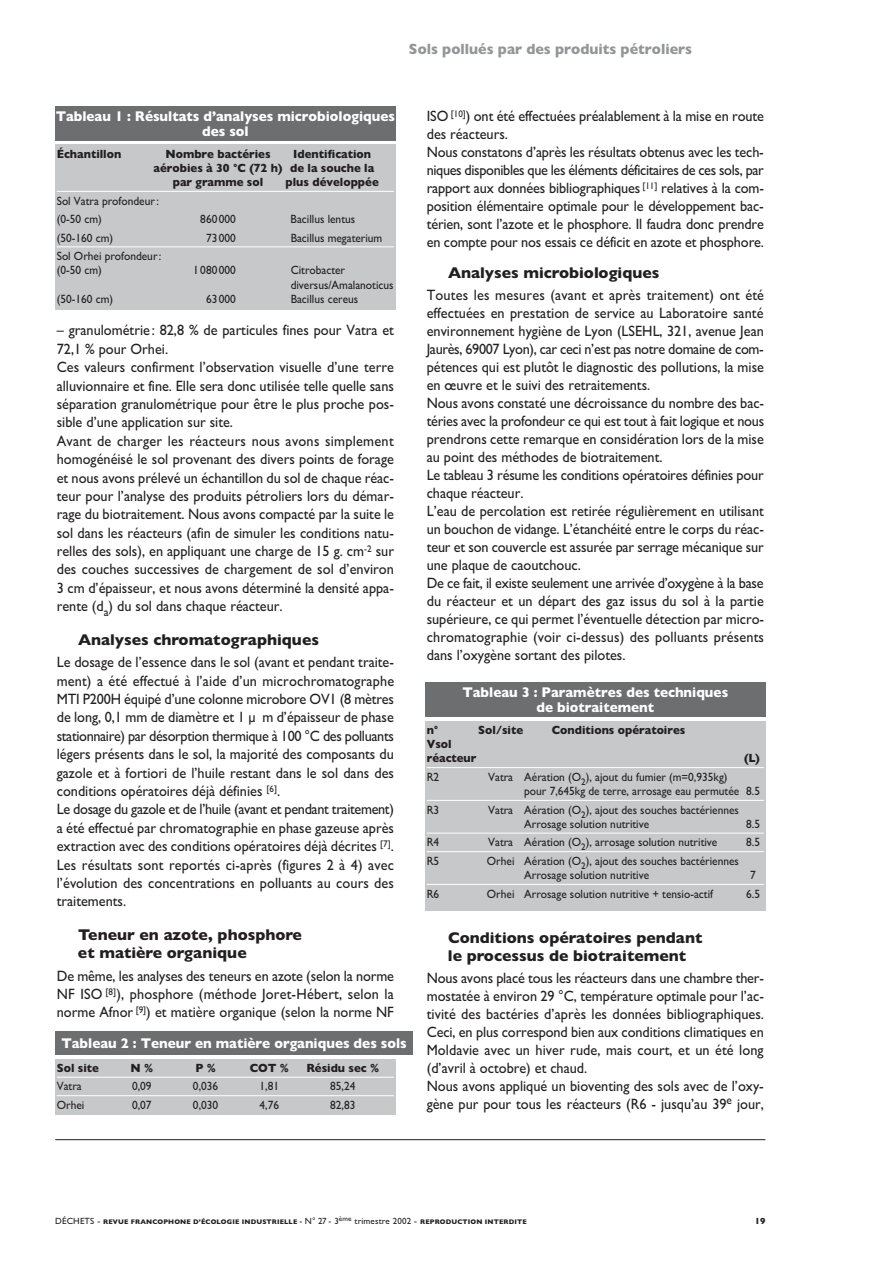
<style>
.page{position:relative;width:893px;height:1263px;background:#fff}
.page>*{position:absolute;margin:0;border:0;box-sizing:border-box;transform-origin:0 0}
.t1{font:700 15.75px/18.5px "Gill Sans";color:#231f20}
.t2{font:15px/18px "Gill Sans";color:#231f20;scale:.95 1}
.t3{font:700 15px "Gill Sans";color:#939598;scale:.95 1}
.t4{font:700 14.25px/15px "Gill Sans";color:#fff;text-align:center;scale:.95 1}
.t5{font:12px/14.2px "Gill Sans";color:#231f20;scale:.95 1}
.t6{font:700 12px/14.2px "Gill Sans";color:#231f20;scale:.95 1}
.t7{font:700 9px "Gill Sans";color:#231f20}
.t8{font:700 6.75px "Gill Sans";letter-spacing:.02em;color:#231f20}
.s1{font-weight:400;font-size:9px}
</style>
<div class="page">
<hr style="left:55px;top:1139px;width:710px;height:1px;background:#231f20">
<div style="left:55px;top:1059px;width:340px;height:55px;background:#c6c8ca"></div>
<hr style="left:57px;top:1077px;width:337px;height:1px;background:#fff">
<hr style="left:57px;top:1095px;width:337px;height:1px;background:#fff">
<div style="left:55px;top:1031px;width:358px;height:24px;background:#6d6e70"></div>
<div style="left:55px;top:145px;width:340px;height:165px;background:#c6c8ca"></div>
<hr style="left:57px;top:191px;width:337px;height:1px;background:#fff">
<hr style="left:57px;top:247px;width:337px;height:1px;background:#fff">
<div style="left:55px;top:106px;width:340px;height:35px;background:#6d6e70"></div>
<div style="left:425px;top:721px;width:340px;height:189px;background:#c6c8ca"></div>
<hr style="left:427px;top:767px;width:337px;height:1px;background:#fff">
<hr style="left:427px;top:800px;width:337px;height:1px;background:#fff">
<hr style="left:427px;top:833px;width:337px;height:1px;background:#fff">
<hr style="left:427px;top:851px;width:337px;height:1px;background:#fff">
<hr style="left:427px;top:884px;width:337px;height:1px;background:#fff">
<div style="left:425px;top:683px;width:340px;height:34px;background:#6d6e70"></div>
<p class="t3" style="left:409px;top:44px;width:300px">Sols pollués par des produits pétroliers</p>
<p class="t4" style="left:56px;top:110px;width:359px">Tableau 1 : Résultats d’analyses microbiologiques des sol</p>
<p class="t6" style="left:57px;top:148px;width:69px">Échantillon</p>
<p class="t6" style="left:165px;top:148px;width:112px">Nombre bactéries</p>
<p class="t6" style="left:293px;top:148px;width:83px">Identification</p>
<p class="t6" style="left:154px;top:162px;width:234px">aérobies à 30 °C (72 h) de la souche la</p>
<p class="t6" style="left:173px;top:176px;width:97px">par gramme sol</p>
<p class="t6" style="left:285px;top:176px;width:100px">plus développée</p>
<p class="t5" style="left:57px;top:193px;width:109px;line-height:18.5px">Sol Vatra profondeur: (0-50 cm)</p>
<p class="t5" style="left:200px;top:213px;width:39px">860000</p>
<p class="t5" style="left:291px;top:213px;width:69px">Bacillus lentus</p>
<p class="t5" style="left:57px;top:232px;width:61px">(50-160 cm)</p>
<p class="t5" style="left:206px;top:232px;width:33px">73000</p>
<p class="t5" style="left:291px;top:232px;width:98px">Bacillus megaterium</p>
<p class="t5" style="left:57px;top:250px;width:112px">Sol Orhei profondeur: (0-50 cm)</p>
<p class="t5" style="left:193px;top:264px;width:46px">1080000</p>
<p class="t5" style="left:291px;top:264px;width:110px">Citrobacter diversus/Amalanoticus</p>
<p class="t5" style="left:57px;top:293px;width:61px">(50-160 cm)</p>
<p class="t5" style="left:206px;top:293px;width:33px">63000</p>
<p class="t5" style="left:291px;top:293px;width:73px">Bacillus cereus</p>
<p class="t2" style="left:57px;top:323px;width:357px;line-height:18.5px">– granulométrie: 82,8 % de particules fines pour Vatra et 72,1 % pour Orhei.<br>Ces valeurs confirment l’observation visuelle d’une terre alluvionnaire et fine. Elle sera donc utilisée telle quelle sans séparation granulométrique pour être le plus proche pos&shy;sible d’une application sur site.<br>Avant de charger les réacteurs nous avons simplement homogénéisé le sol provenant des divers points de forage et nous avons prélevé un échantillon du sol de chaque réac&shy;teur pour l’analyse des produits pétroliers lors du démar&shy;rage du biotraitement. Nous avons compacté par la suite le sol dans les réacteurs (afin de simuler les conditions natu&shy;relles des sols), en appliquant une charge de 15 g. cm<sup>-2</sup> sur des couches successives de chargement de sol d’environ 3 cm d’épaisseur, et nous avons déterminé la densité appa&shy;rente (d<sub>a</sub>) du sol dans chaque réacteur.</p>
<p class="t1" style="left:78px;top:632px;width:242px">Analyses chromatographiques</p>
<p class="t2" style="left:57px;top:655px;width:357px;line-height:18.5px">Le dosage de l’essence dans le sol (avant et pendant traite&shy;ment) a été effectué à l’aide d’un microchromatographe MTI P200H équipé d’une colonne microbore OV1 (8 mètres de long, 0,1 mm de diamètre et 1 μ m d’épaisseur de phase stationnaire) par désorption thermique à 100 °C des polluants légers présents dans le sol, la majorité des composants du gazole et à fortiori de l’huile restant dans le sol dans des conditions opératoires déjà définies <sup>[6]</sup>.<br>Le dosage du gazole et de l’huile (avant et pendant traitement) a été effectué par chromatographie en phase gazeuse après extraction avec des conditions opératoires déjà décrites <sup>[7]</sup>.<br>Les résultats sont reportés ci-après (figures 2 à 4) avec l’évolution des concentrations en polluants au cours des traitements.</p>
<p class="t1" style="left:78px;top:927px;width:226px">Teneur en azote, phosphore et matière organique</p>
<p class="t2" style="left:57px;top:968px;width:357px;line-height:18.5px;text-align:justify">De même, les analyses des teneurs en azote (selon la norme NF ISO <sup>[8]</sup>), phosphore (méthode Joret-Hébert, selon la norme Afnor <sup>[9]</sup>) et matière organique (selon la norme NF</p>
<p class="t4" style="left:62px;top:1037px;width:365px">Tableau 2 : Teneur en matière organiques des sols</p>
<p class="t6" style="left:57px;top:1062px;width:46px">Sol site</p>
<p class="t6" style="left:130px;top:1062px;width:26px">N %</p>
<p class="t6" style="left:195px;top:1062px;width:23px">P %</p>
<p class="t6" style="left:250px;top:1062px;width:43px">COT %</p>
<p class="t6" style="left:306px;top:1062px;width:78px">Résidu sec %</p>
<p class="t5" style="left:57px;top:1080px;width:28px">Vatra</p>
<p class="t5" style="left:132px;top:1080px;width:22px">0,09</p>
<p class="t5" style="left:193px;top:1080px;width:28px">0,036</p>
<p class="t5" style="left:260px;top:1080px;width:22px">1,81</p>
<p class="t5" style="left:330px;top:1080px;width:28px">85,24</p>
<p class="t5" style="left:57px;top:1099px;width:31px">Orhei</p>
<p class="t5" style="left:132px;top:1099px;width:22px">0,07</p>
<p class="t5" style="left:193px;top:1099px;width:28px">0,030</p>
<p class="t5" style="left:260px;top:1099px;width:22px">4,76</p>
<p class="t5" style="left:330px;top:1099px;width:28px">82,83</p>
<p class="t2" style="left:427px;top:109px;width:357px">ISO <sup>[10]</sup>) ont été effectuées préalablement à la mise en route des réacteurs.<br>Nous constatons d’après les résultats obtenus avec les tech&shy;niques disponibles que les éléments déficitaires de ces sols, par rapport aux données bibliographiques <sup>[11]</sup> relatives à la com&shy;position élémentaire optimale pour le développement bac&shy;térien, sont l’azote et le phosphore. Il faudra donc prendre en compte pour nos essais ce déficit en azote et phosphore.</p>
<p class="t1" style="left:448px;top:265px;width:213px">Analyses microbiologiques</p>
<p class="t2" style="left:427px;top:288px;width:357px">Toutes les mesures (avant et après traitement) ont été effectuées en prestation de service au Laboratoire santé environnement hygiène de Lyon (LSEHL, 321, avenue Jean Jaurès, 69007 Lyon), car ceci n’est pas notre domaine de com&shy;pétences qui est plutôt le diagnostic des pollutions, la mise en œuvre et le suivi des retraitements.<br>Nous avons constaté une décroissance du nombre des bac&shy;téries avec la profondeur ce qui est tout à fait logique et nous prendrons cette remarque en considération lors de la mise au point des méthodes de biotraitement.<br>Le tableau 3 résume les conditions opératoires définies pour chaque réacteur.<br>L’eau de percolation est retirée régulièrement en utilisant un bouchon de vidange. L’étanchéité entre le corps du réac&shy;teur et son couvercle est assurée par serrage mécanique sur une plaque de caoutchouc.<br>De ce fait, il existe seulement une arrivée d’oxygène à la base du réacteur et un départ des gaz issus du sol à la partie supérieure, ce qui permet l’éventuelle détection par micro&shy;chromatographie (voir ci-dessus) des polluants présents dans l’oxygène sortant des pilotes.</p>
<p class="t4" style="left:462px;top:686px;width:281px">Tableau 3 : Paramètres des techniques de biotraitement</p>
<p class="t6" style="left:427px;top:724px;width:14px">n°</p>
<p class="t6" style="left:478px;top:724px;width:49px">Sol/site</p>
<p class="t6" style="left:552px;top:724px;width:142px">Conditions opératoires</p>
<p class="t6" style="left:427px;top:738px;width:54px">Vsol réacteur</p>
<p class="t6" style="left:744px;top:752px;width:18px">(L)</p>
<p class="t5" style="left:427px;top:771px;width:15px">R2</p>
<p class="t5" style="left:524px;top:771px;width:250px;text-indent:-36px">Vatra Aération (O<sub>2</sub>), ajout du fumier (m=0,935kg)<br>pour 7,645kg de terre, arrosage eau permutée 8.5</p>
<p class="t5" style="left:427px;top:804px;width:15px">R3</p>
<p class="t5" style="left:524px;top:804px;width:227px;text-indent:-36px">Vatra Aération (O<sub>2</sub>), ajout des souches bactériennes<br>Arrosage solution nutritive</p>
<p class="t5" style="left:746px;top:818px;width:16px">8.5</p>
<p class="t5" style="left:427px;top:836px;width:15px">R4</p>
<p class="t5" style="left:488px;top:836px;width:243px">Vatra Aération (O<sub>2</sub>), arrosage solution nutritive</p>
<p class="t5" style="left:746px;top:836px;width:16px">8.5</p>
<p class="t5" style="left:427px;top:855px;width:15px">R5</p>
<p class="t5" style="left:524px;top:855px;width:227px;text-indent:-37px">Orhei Aération (O<sub>2</sub>), ajout des souches bactériennes<br>Arrosage solution nutritive</p>
<p class="t5" style="left:750px;top:869px;width:7px">7</p>
<p class="t5" style="left:427px;top:888px;width:15px">R6</p>
<p class="t5" style="left:487px;top:888px;width:240px">Orhei Arrosage solution nutritive + tensio-actif</p>
<p class="t5" style="left:746px;top:888px;width:16px">6.5</p>
<p class="t1" style="left:448px;top:930px;width:256px;line-height:18px">Conditions opératoires pendant le processus de biotraitement</p>
<p class="t2" style="left:427px;top:971px;width:357px">Nous avons placé tous les réacteurs dans une chambre ther&shy;mostatée à environ 29 °C, température optimale pour l’ac&shy;tivité des bactéries d’après les données bibliographiques.<br>Ceci, en plus correspond bien aux conditions climatiques en Moldavie avec un hiver rude, mais court, et un été long (d’avril à octobre) et chaud.<br>Nous avons appliqué un bioventing des sols avec de l’oxy&shy;gène pur pour tous les réacteurs (R6 - jusqu’au 39<sup>e</sup> jour,</p>
<p class="t8" style="left:55px;top:1219px;width:473px"><span class="s1">DÉCHETS -</span> REVUE FRANCOPHONE D’ÉCOLOGIE INDUSTRIELLE <span class="s1">- N° 27 - 3</span><sup>ème</sup> <span class="s1">trimestre 2002 -</span> REPRODUCTION INTERDITE</p>
<p class="t7" style="left:755px;top:1218px;width:12px">19</p>
</div>
